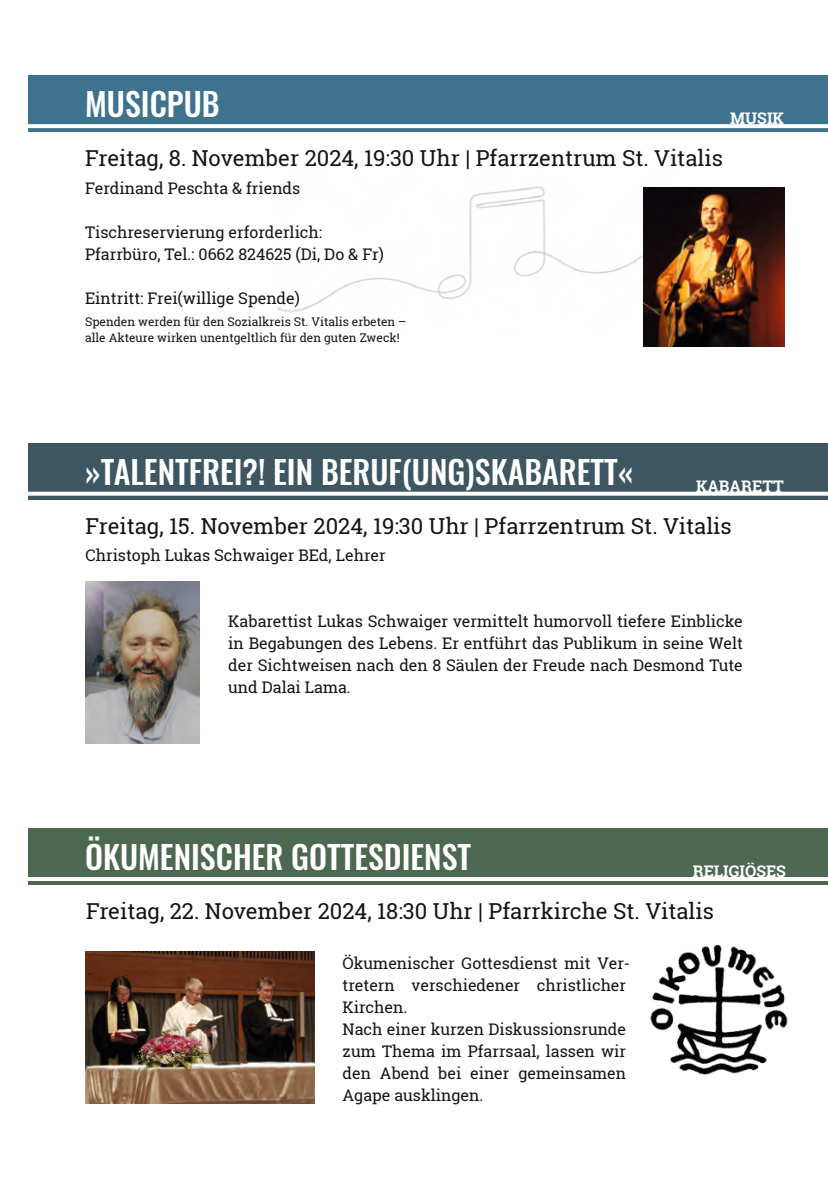
<style>
.page{position:relative;width:828px;height:1191px;background:#fff}
.page>*{position:absolute;margin:0;border:0;box-sizing:border-box;transform-origin:0 0}
.V-Überschrift{font:500 32px "Oswald";color:#fff}
.V-Zeit-Ort{font:22px "Roboto Slab";color:#131413}
.V-Text{font:16px/22px "Roboto Slab";color:#131413;text-align:justify}
.V-Text-2{font:700 16px "Roboto Slab";color:#fff}
.V-Text-3{font:12px "Roboto Slab";color:#131413}
</style>
<div class="page">
<img style="left:277px;top:186px;width:366px;height:126px">
<img style="left:643px;top:187px;width:141px;height:159px">
<div style="left:28px;top:75px;width:800px;height:57px;background:#3d738e"></div>
<svg style="left:28px;top:124px;width:800px;height:4px;background:#f8fafb"></svg>
<div style="left:28px;top:442px;width:800px;height:57px;background:#3d5661"></div>
<svg style="left:28px;top:492px;width:800px;height:4px;background:#f0f2f2"></svg>
<img style="left:85px;top:581px;width:115px;height:163px">
<div style="left:28px;top:828px;width:800px;height:56px;background:#4d6851"></div>
<hr style="left:0;top:877px;width:828px;height:4px;background:#fff">
<img style="left:650px;top:944px;width:138px;height:131px">
<img style="left:85px;top:951px;width:229px;height:152px">
<p class="V-Überschrift" style="left:85px;top:87px;width:136px">MUSICPUB</p>
<p class="V-Text-2" style="left:730px;top:107px;width:55px">MUSIK</p>
<p class="V-Zeit-Ort" style="left:85px;top:143px;width:639px">Freitag, 8. November 2024, 19:30 Uhr | Pfarrzentrum St. Vitalis</p>
<p class="V-Text" style="left:85px;top:177px;width:217px">Ferdinand Peschta &amp; friends</p>
<p class="V-Text" style="left:85px;top:221px;width:239px">Tischreservierung erforderlich:</p>
<p class="V-Text" style="left:85px;top:243px;width:300px">Pfarrbüro, Tel.: 0662 824625 (Di, Do &amp; Fr)</p>
<p class="V-Text" style="left:85px;top:287px;width:216px">Eintritt: Frei(willige Spende)</p>
<p class="V-Text-3" style="left:85px;top:313px;width:323px">Spenden werden für den Sozialkreis St. Vitalis erbeten –</p>
<p class="V-Text-3" style="left:85px;top:329px;width:316px">alle Akteure wirken unentgeltlich für den guten Zweck!</p>
<p class="V-Überschrift" style="left:85px;top:455px;width:549px">»TALENTFREI?! EIN BERUF(UNG)SKABARETT«</p>
<p class="V-Text-2" style="left:696px;top:475px;width:90px">KABARETT</p>
<p class="V-Zeit-Ort" style="left:85px;top:511px;width:648px">Freitag, 15. November 2024, 19:30 Uhr | Pfarrzentrum St. Vitalis</p>
<p class="V-Text" style="left:85px;top:544px;width:302px">Christoph Lukas Schwaiger BEd, Lehrer</p>
<p class="V-Text" style="left:228px;top:610px;width:516px">Kabarettist Lukas Schwaiger vermittelt humorvoll tiefere Einblicke in Begabungen des Lebens. Er entführt das Publikum in seine Welt der Sichtweisen nach den 8 Säulen der Freude nach Desmond Tute und Dalai Lama.</p>
<p class="V-Überschrift" style="left:85px;top:840px;width:388px">ÖKUMENISCHER GOTTESDIENST</p>
<p class="V-Text-2" style="left:692px;top:860px;width:95px">RELIGIÖSES</p>
<p class="V-Zeit-Ort" style="left:86px;top:896px;width:629px">Freitag, 22. November 2024, 18:30 Uhr | Pfarrkirche St. Vitalis</p>
<p class="V-Text" style="left:342px;top:951px;width:289px;text-align:left">Ökumenischer Gottesdienst mit Ver&shy;tretern verschiedener christlicher<br>Kirchen.</p>
<p class="V-Text" style="left:342px;top:1017px;width:285px">Nach einer kurzen Diskussionsrunde zum Thema im Pfarrsaal, lassen wir den Abend bei einer gemeinsamen Agape ausklingen.</p>
</div>
